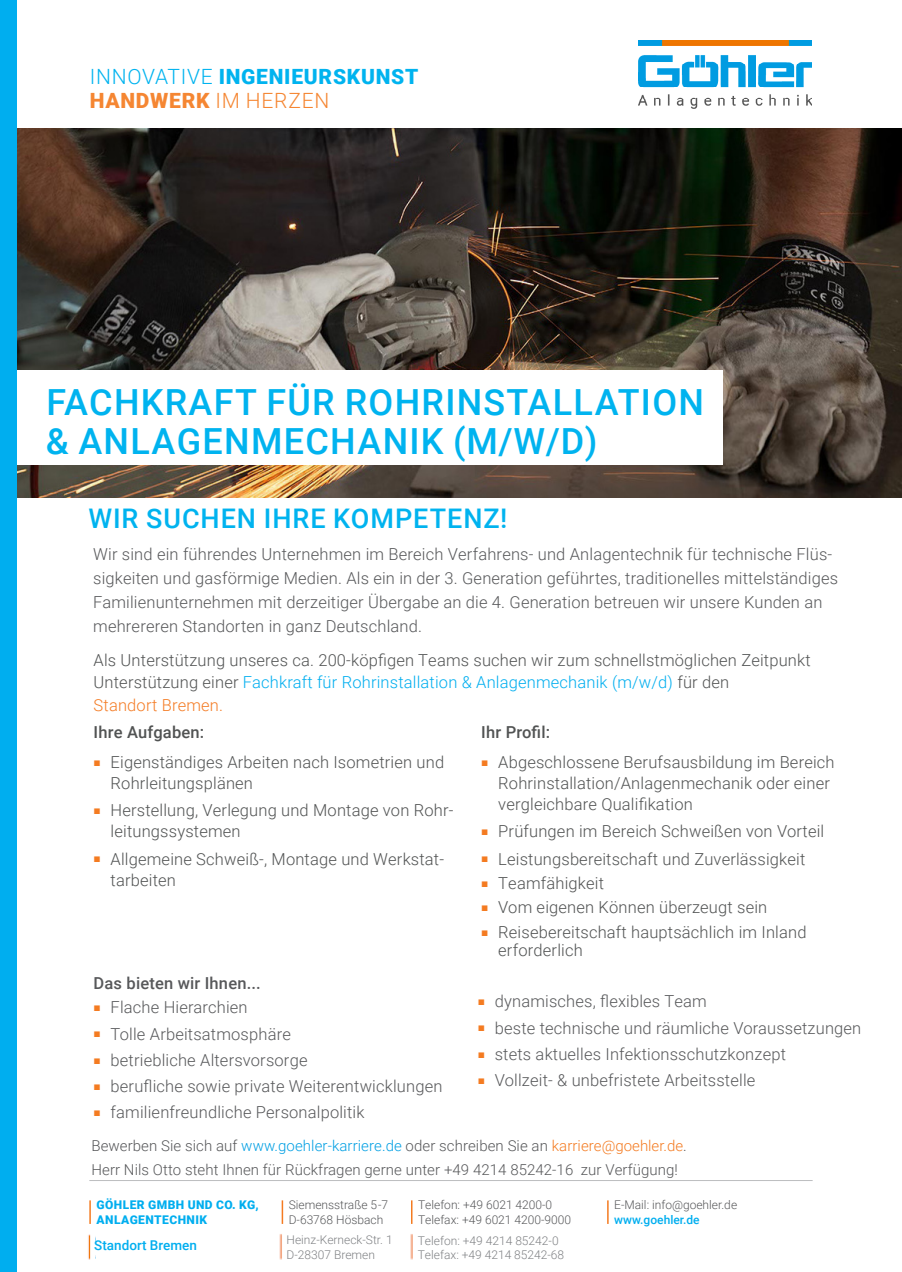
<style>
.page{position:relative;width:902px;height:1272px;background:#fff}
.page>*{position:absolute;margin:0;border:0;box-sizing:border-box;transform-origin:0 0}
.t1{font:500 36px/39px "Roboto";letter-spacing:.035em;color:#00b3ef}
.t2{font:500 27px "Roboto";letter-spacing:.035em;color:#00b3ef}
.t3{font:900 21px/24px "Roboto";letter-spacing:.035em;color:#00b3ef}
.t4{font:300 16.5px/24px "Roboto";letter-spacing:.01em;color:#57585a}
.t5{font:300 16.5px/21px "Roboto";letter-spacing:.01em;color:#515353}
.t6{font:300 16.5px "Roboto";letter-spacing:.01em;color:#00aeef}
.kleine_Headline{font:500 16.5px "Roboto";letter-spacing:.01em;color:#515353}
.t7{font:500 16.5px "Roboto";letter-spacing:.01em;color:#57585a}
.t8{font:300 16.5px "Roboto";letter-spacing:.01em;color:#f47c25}
.Fließtext{font:300 15px "Roboto";letter-spacing:.005em;color:#57585a}
.Fließtext-2{font:500 13.5px "Roboto";color:#00aeef}
.t9{font:300 12px/15px "Roboto";color:#57585a}
.Fließtext-3{font:300 12px "Roboto";color:#808285}
.t10{font:900 12px/15px "Roboto";letter-spacing:.035em;color:#00aeef}
.t11{font:500 12px "Roboto";color:#00aeef}
.s1{font-weight:300}
.s2{color:#f58632}
.s3{font-weight:300;color:#f58632}
.s4{color:#515353}
.s5{font-family:"Arial";font-weight:400;font-size:12px;color:#f47b21}
.s6{color:#009fe3}
.s7{color:#f47b21}
</style>
<div class="page">
<img style="left:17px;top:129px;width:884px;height:368px">
<img style="left:88px;top:1234px;width:8px;height:26px">
<img style="left:279px;top:1234px;width:134px;height:26px">
<div style="left:286px;top:1231px;width:120px;height:30px;background:#fff"></div>
<div style="left:0;top:370px;width:722px;height:95px;background:#fff"></div>
<hr style="left:89px;top:1180px;width:723px;height:1px;background:#bcbdc0">
<hr style="left:89px;top:1200px;width:2px;height:23px;background:#f47b21">
<hr style="left:281px;top:1200px;width:2px;height:23px;background:#f47b21">
<svg style="left:411px;top:1200px;width:1px;height:23px"></svg>
<svg style="left:607px;top:1200px;width:1px;height:23px"></svg>
<img style="left:638px;top:41px;width:173px;height:68px">
<div style="left:0;top:0;width:17px;height:1271px;background:#00aeef"></div>
<p class="t3" style="left:90px;top:64px;width:330px"><span class="s1">INNOVATIVE</span> INGENIEURSKUNST<br><span class="s2">HANDWERK</span> <span class="s3">IM HERZEN</span></p>
<p class="t1" style="left:46px;top:381px;width:659px">FACHKRAFT FÜR ROHRINSTALLATION &amp; ANLAGENMECHANIK (M/W/D)</p>
<p class="t2" style="left:88px;top:500px;width:420px">WIR SUCHEN IHRE KOMPETENZ!</p>
<p class="t4" style="left:93px;top:541px;width:746px">Wir sind ein führendes Unternehmen im Bereich Verfahrens- und Anlagentechnik für technische Flüs&shy;sigkeiten und gasförmige Medien. Als ein in der 3. Generation geführtes, traditionelles mittelständiges Familienunternehmen mit derzeitiger Übergabe an die 4. Generation betreuen wir unsere Kunden an mehrereren Standorten in ganz Deutschland.</p>
<p class="t5" style="left:94px;top:649px;width:718px">Als Unterstützung unseres ca. 200-köpfigen Teams suchen wir zum schnellstmöglichen Zeitpunkt</p>
<p class="t6" style="left:94px;top:671px;width:637px"><span class="s4">Unterstützung einer</span> Fachkraft für Rohrinstallation &amp; Anlagenmechanik (m/w/d) <span class="s4">für den</span></p>
<p class="t8" style="left:94px;top:693px;width:131px">Standort Bremen.</p>
<p class="kleine_Headline" style="left:94px;top:721px;width:112px">Ihre Aufgaben:</p>
<p class="t5" style="left:111px;top:751px;width:335px;text-indent:-17px"><span class="s5">■</span> Eigenständiges Arbeiten nach Isometrien und<br>Rohrleitungsplänen</p>
<p class="t5" style="left:111px;top:799px;width:344px;text-indent:-17px"><span class="s5">■</span> Herstellung, Verlegung und Montage von Rohr&shy;leitungssystemen</p>
<p class="t5" style="left:111px;top:847px;width:335px;text-indent:-17px"><span class="s5">■</span> Allgemeine Schweiß-, Montage und Werkstat&shy;tarbeiten</p>
<p class="kleine_Headline" style="left:481px;top:721px;width:70px">Ihr Profil:</p>
<p class="t5" style="left:498px;top:751px;width:338px;text-indent:-17px"><span class="s5">■</span> Abgeschlossene Berufsausbildung im Bereich<br>Rohrinstallation/Anlagenmechanik oder einer vergleichbare Qualifikation</p>
<p class="t5" style="left:481px;top:820px;width:344px"><span class="s5">■</span> Prüfungen im Bereich Schweißen von Vorteil</p>
<p class="t5" style="left:481px;top:847px;width:325px"><span class="s5">■</span> Leistungsbereitschaft und Zuverlässigkeit</p>
<p class="t5" style="left:481px;top:872px;width:124px"><span class="s5">■</span> Teamfähigkeit</p>
<p class="t5" style="left:481px;top:896px;width:287px"><span class="s5">■</span> Vom eigenen Können überzeugt sein</p>
<p class="t5" style="left:498px;top:922px;width:310px;line-height:18px;text-indent:-17px"><span class="s5">■</span> Reisebereitschaft hauptsächlich im Inland erforderlich</p>
<p class="t7" style="left:94px;top:971px;width:169px">Das bieten wir Ihnen...</p>
<p class="t4" style="left:94px;top:994px;width:155px"><span class="s5">■</span> Flache Hierarchien</p>
<p class="t4" style="left:94px;top:1021px;width:199px"><span class="s5">■</span> Tolle Arbeitsatmosphäre</p>
<p class="t4" style="left:94px;top:1047px;width:215px"><span class="s5">■</span> betriebliche Altersvorsorge</p>
<p class="t4" style="left:94px;top:1073px;width:350px"><span class="s5">■</span> berufliche sowie private Weiterentwicklungen</p>
<p class="t4" style="left:94px;top:1099px;width:272px"><span class="s5">■</span> familienfreundliche Personalpolitik</p>
<p class="t4" style="left:477px;top:988px;width:230px"><span class="s5">■</span> dynamisches, flexibles Team</p>
<p class="t4" style="left:477px;top:1015px;width:385px"><span class="s5">■</span> beste technische und räumliche Voraussetzungen</p>
<p class="t4" style="left:477px;top:1041px;width:310px"><span class="s5">■</span> stets aktuelles Infektionsschutzkonzept</p>
<p class="t4" style="left:477px;top:1067px;width:279px"><span class="s5">■</span> Vollzeit- &amp; unbefristete Arbeitsstelle</p>
<p class="Fließtext" style="left:91px;top:1134px;width:596px">Bewerben Sie sich auf <span class="s6">www.goehler-karriere.de</span> oder schreiben Sie an <span class="s7">karriere@goehler.de</span>.</p>
<p class="Fließtext" style="left:91px;top:1158px;width:588px">Herr Nils Otto steht Ihnen für Rückfragen gerne unter +49 4214 85242-16 zur Verfügung!</p>
<p class="t10" style="left:97px;top:1196px;width:164px">GÖHLER GMBH UND CO. KG,<br>ANLAGENTECHNIK</p>
<p class="t9" style="left:289px;top:1196px;width:101px">Siemensstraße 5-7<br>D-63768 Hösbach</p>
<p class="t9" style="left:418px;top:1196px;width:155px">Telefon: +49 6021 4200-0<br>Telefax: +49 6021 4200-9000</p>
<p class="t9" style="left:614px;top:1196px;width:124px">E-Mail: info@goehler.de</p>
<p class="t11" style="left:614px;top:1211px;width:87px">www.goehler.de</p>
<p class="Fließtext-2" style="left:94px;top:1235px;width:104px">Standort Bremen</p>
<p class="Fließtext-3" style="left:286px;top:1231px;width:108px">Heinz-Kerneck-Str. 1</p>
<p class="Fließtext-3" style="left:286px;top:1245px;width:90px">D-28307 Bremen</p>
<p class="Fließtext-3" style="left:418px;top:1231px;width:142px">Telefon: +49 4214 85242-0</p>
<p class="Fließtext-3" style="left:418px;top:1246px;width:148px">Telefax: +49 4214 85242-68</p>
</div>
